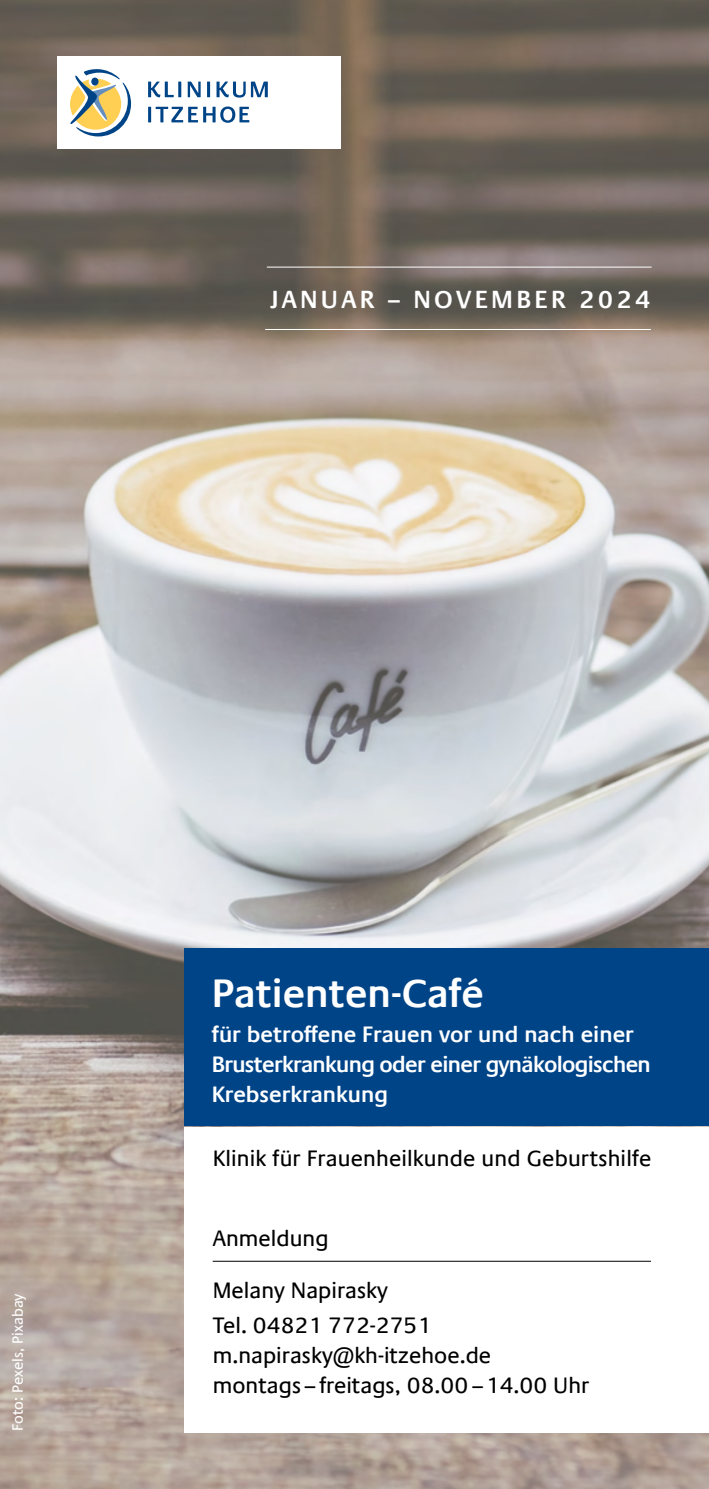
<style>
.page{position:relative;width:709px;height:1489px;background:#fff}
.page>*{position:absolute;margin:0;border:0;box-sizing:border-box;transform-origin:0 0}
.t1{font:600 40px "Praxis Com";color:#fff}
.t2{font:600 25px "Praxis Com";letter-spacing:.13em;color:#fff}
.t3{font:22.5px/35px "Praxis Com";color:#000}
.t4{font:600 22.5px/30px "Praxis Com";letter-spacing:-.005em;color:#fff}
.t5{font:15px "Praxis Com";color:#fff}
</style>
<div class="page">
<img style="left:0;top:0;width:709px;height:1488px">
<div style="left:57px;top:57px;width:284px;height:92px;background:#fff"></div>
<svg style="left:70px;top:69px;width:61px;height:67px"></svg>
<svg style="left:156px;top:106px;width:93px;height:17px"></svg>
<hr style="left:148px;top:107px;width:3px;height:15px;background:#048">
<hr style="left:207px;top:82px;width:3px;height:15px;background:#048">
<svg style="left:188px;top:82px;width:13px;height:15px"></svg>
<hr style="left:178px;top:82px;width:3px;height:15px;background:#048">
<svg style="left:148px;top:82px;width:26px;height:15px"></svg>
<svg style="left:216px;top:82px;width:52px;height:16px"></svg>
<div style="left:184px;top:1126px;width:525px;height:305px;background:#fff"></div>
<div style="left:184px;top:948px;width:525px;height:177px;background:#048"></div>
<hr style="left:267px;top:266px;width:384px;height:1px;background:#fff">
<hr style="left:265px;top:329px;width:386px;height:1px;background:#fff">
<hr style="left:213px;top:1260px;width:438px;height:1px;background:#000">
<p class="t2" style="left:270px;top:285px;width:382px">JANUAR – NOVEMBER 2024</p>
<p class="t5" style="left:9px;top:1430px;width:139px;rotate:-90deg">Foto: Pexels, Pixabay</p>
<p class="t1" style="left:212px;top:969px;width:273px">Patienten-Café</p>
<p class="t4" style="left:212px;top:1019px;width:441px">für betroffene Frauen vor und nach einer<br>Brusterkrankung oder einer gynäkologischen<br>Krebserkrankung</p>
<p class="t3" style="left:213px;top:1140px;width:440px">Klinik für Frauenheilkunde und Geburtshilfe</p>
<p class="t3" style="left:213px;top:1220px;width:117px">Anmeldung</p>
<p class="t3" style="left:213px;top:1273px;width:220px">Melany Napirasky<br>Tel. 04821 772-2751</p>
<p class="t3" style="left:213px;top:1340px;width:378px;line-height:30px">m.napirasky@kh-itzehoe.de<br>montags – freitags, 08.00 –14.00 Uhr</p>
</div>
